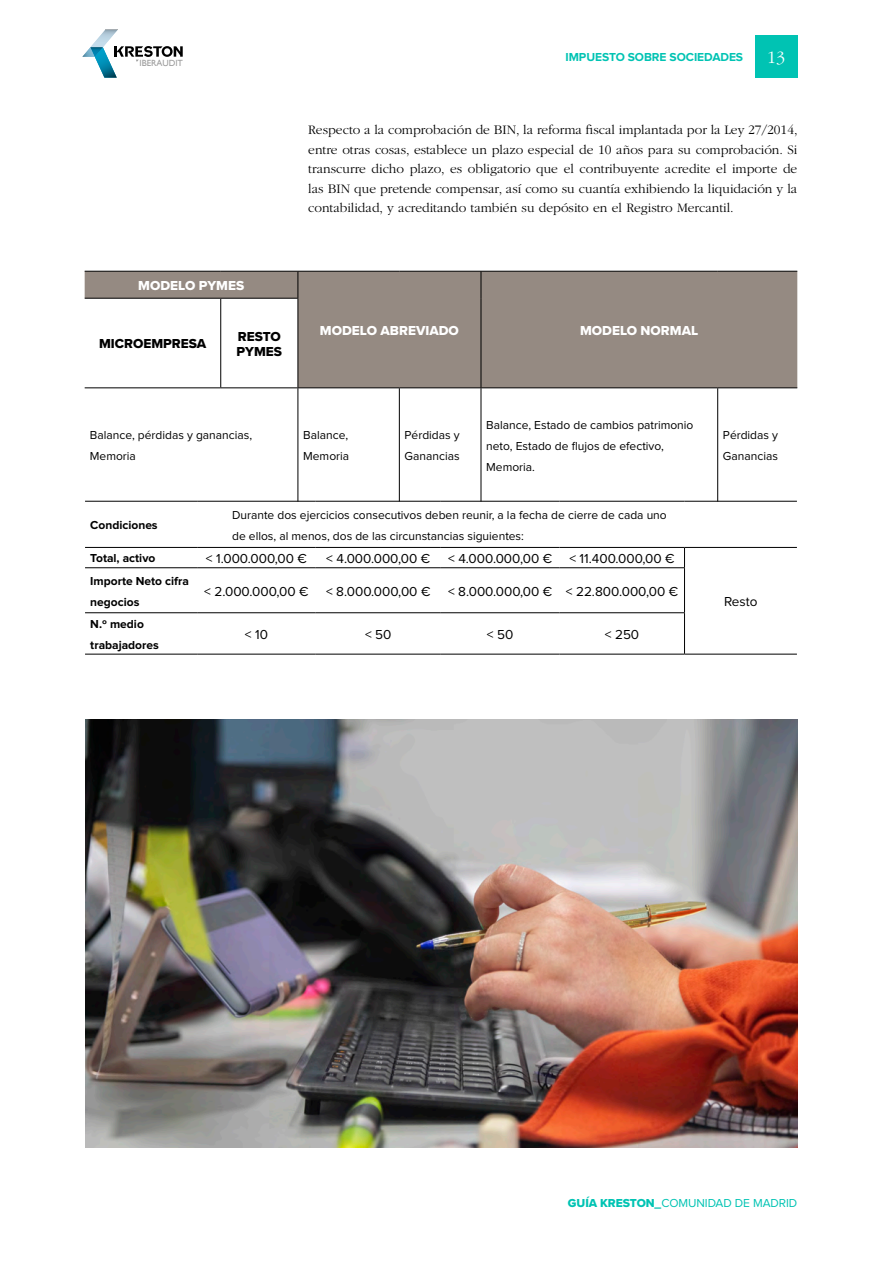
<style>
.page{position:relative;width:893px;height:1263px;background:#fff}
.page>*{position:absolute;margin:0;border:0;box-sizing:border-box;transform-origin:0 0}
.t1{font:300 18px "ITC Garamond Std";color:#fff}
.t2{font:300 13.5px/19.5px "ITC Garamond Std";color:#000;text-align:justify}
.t3{font:13.5px "Proxima Nova";color:#000}
.t4{font:13.5px "Proxima Nova Extrabld";color:#fff}
.t5{font:13.5px/14.4px "Proxima Nova Extrabld";color:#000}
.t6{font:12px/21px "Proxima Nova";color:#000}
.t7{font:700 12px/21px "Proxima Nova";color:#000}
.t8{font:12px "Proxima Nova";letter-spacing:-.005em;color:#00c3b3}
.t9{font:700 12px "Proxima Nova";letter-spacing:-.005em;color:#00c3b3}
.t10{font:9px "Gill Sans";color:#9c9c9c}
.s1{font-family:"Proxima Nova Extrabld"}
</style>
<div class="page">
<div style="left:755px;top:35px;width:42px;height:43px;background:#00c3b3"></div>
<svg style="left:82px;top:30px;width:101px;height:48px"></svg>
<hr style="left:684px;top:501px;width:113px;height:1px;background:#000">
<hr style="left:85px;top:501px;width:112px;height:1px;background:#000">
<hr style="left:197px;top:501px;width:119px;height:1px;background:#000">
<hr style="left:316px;top:501px;width:125px;height:1px;background:#000">
<hr style="left:441px;top:501px;width:118px;height:1px;background:#000">
<hr style="left:559px;top:501px;width:125px;height:1px;background:#000">
<svg style="left:684px;top:548px;width:1px;height:19px"></svg>
<hr style="left:684px;top:568px;width:1px;height:44px;background:#000">
<hr style="left:85px;top:547px;width:112px;height:1px;background:#000">
<hr style="left:197px;top:547px;width:119px;height:1px;background:#000">
<hr style="left:316px;top:547px;width:125px;height:1px;background:#000">
<hr style="left:441px;top:547px;width:118px;height:1px;background:#000">
<hr style="left:559px;top:547px;width:125px;height:1px;background:#000">
<hr style="left:684px;top:547px;width:113px;height:1px;background:#000">
<hr style="left:85px;top:567px;width:112px;height:1px;background:#000">
<hr style="left:197px;top:567px;width:119px;height:1px;background:#000">
<hr style="left:316px;top:567px;width:125px;height:1px;background:#000">
<hr style="left:441px;top:567px;width:118px;height:1px;background:#000">
<hr style="left:559px;top:567px;width:126px;height:1px;background:#000">
<hr style="left:85px;top:612px;width:112px;height:1px;background:#000">
<hr style="left:197px;top:612px;width:119px;height:1px;background:#000">
<hr style="left:316px;top:612px;width:125px;height:1px;background:#000">
<hr style="left:441px;top:612px;width:118px;height:1px;background:#000">
<hr style="left:559px;top:612px;width:126px;height:1px;background:#000">
<hr style="left:85px;top:654px;width:112px;height:1px;background:#000">
<hr style="left:197px;top:654px;width:119px;height:1px;background:#000">
<hr style="left:316px;top:654px;width:125px;height:1px;background:#000">
<hr style="left:441px;top:654px;width:118px;height:1px;background:#000">
<hr style="left:559px;top:654px;width:125px;height:1px;background:#000">
<hr style="left:684px;top:654px;width:113px;height:1px;background:#000">
<hr style="left:684px;top:613px;width:1px;height:41px;background:#000">
<svg style="left:85px;top:272px;width:712px;height:115px;fill:#958a82"></svg>
<hr style="left:85px;top:298px;width:136px;height:1px;background:#000">
<hr style="left:221px;top:298px;width:77px;height:1px;background:#000">
<hr style="left:85px;top:271px;width:136px;height:1px;background:#000">
<hr style="left:221px;top:271px;width:77px;height:1px;background:#000">
<hr style="left:298px;top:271px;width:101px;height:1px;background:#000">
<hr style="left:399px;top:271px;width:82px;height:1px;background:#000">
<hr style="left:481px;top:271px;width:237px;height:1px;background:#000">
<hr style="left:718px;top:271px;width:79px;height:1px;background:#000">
<svg style="left:298px;top:272px;width:1px;height:26px"></svg>
<svg style="left:481px;top:272px;width:1px;height:26px"></svg>
<hr style="left:481px;top:298px;width:1px;height:89px;background:#000">
<hr style="left:220px;top:299px;width:1px;height:88px;background:#000">
<hr style="left:298px;top:299px;width:1px;height:88px;background:#000">
<hr style="left:298px;top:387px;width:101px;height:1px;background:#000">
<hr style="left:399px;top:387px;width:82px;height:1px;background:#000">
<hr style="left:481px;top:387px;width:237px;height:1px;background:#000">
<hr style="left:718px;top:387px;width:79px;height:1px;background:#000">
<hr style="left:85px;top:387px;width:136px;height:1px;background:#000">
<hr style="left:221px;top:387px;width:77px;height:1px;background:#000">
<hr style="left:298px;top:388px;width:1px;height:113px;background:#000">
<hr style="left:399px;top:388px;width:1px;height:113px;background:#000">
<hr style="left:481px;top:388px;width:1px;height:113px;background:#000">
<hr style="left:717px;top:388px;width:1px;height:113px;background:#000">
<img style="left:85px;top:719px;width:712px;height:428px">
<p class="t10" style="left:139px;top:57px;width:45px">IBERAUDIT</p>
<p class="t4" style="left:138px;top:275px;width:107px">MODELO PYMES</p>
<p class="t5" style="left:99px;top:336px;width:109px">MICROEMPRESA</p>
<p class="t5" style="left:237px;top:329px;width:47px">RESTO<br>PYMES</p>
<p class="t9" style="left:565px;top:52px;width:179px">IMPUESTO SOBRE SOCIEDADES</p>
<h1 class="t1" style="left:767px;top:48px;width:19px">13</h1>
<p class="t2" style="left:308px;top:120px;width:491px">Respecto a la comprobación de BIN, la reforma fiscal implantada por la Ley 27/2014, entre otras cosas, establece un plazo especial de 10 años para su comprobación. Si transcurre dicho plazo, es obligatorio que el contribuyente acredite el importe de las BIN que pretende compensar, así como su cuantía exhibiendo la liquidación y la contabilidad, y acreditando también su depósito en el Registro Mercantil.</p>
<p class="t4" style="left:320px;top:320px;width:140px">MODELO ABREVIADO</p>
<p class="t4" style="left:580px;top:320px;width:120px">MODELO NORMAL</p>
<p class="t6" style="left:90px;top:425px;width:164px">Balance, pérdidas y ganancias,<br>Memoria</p>
<p class="t6" style="left:303px;top:425px;width:48px">Balance,<br>Memoria</p>
<p class="t6" style="left:405px;top:425px;width:57px">Pérdidas y<br>Ganancias</p>
<p class="t6" style="left:486px;top:415px;width:209px">Balance, Estado de cambios patrimonio neto, Estado de flujos de efectivo,<br>Memoria.</p>
<p class="t6" style="left:723px;top:425px;width:57px">Pérdidas y<br>Ganancias</p>
<p class="t7" style="left:90px;top:515px;width:69px">Condiciones</p>
<p class="t6" style="left:232px;top:505px;width:436px">Durante dos ejercicios consecutivos deben reunir, a la fecha de cierre de cada uno de ellos, al menos, dos de las circunstancias siguientes:</p>
<p class="t7" style="left:90px;top:548px;width:67px">Total, activo</p>
<p class="t3" style="left:206px;top:552px;width:103px">&lt; 1.000.000,00 €</p>
<p class="t3" style="left:326px;top:552px;width:105px">&lt; 4.000.000,00 €</p>
<p class="t3" style="left:448px;top:552px;width:105px">&lt; 4.000.000,00 €</p>
<p class="t3" style="left:569px;top:552px;width:107px">&lt; 11.400.000,00 €</p>
<p class="t7" style="left:90px;top:570px;width:100px">Importe Neto cifra negocios</p>
<p class="t3" style="left:204px;top:585px;width:106px">&lt; 2.000.000,00 €</p>
<p class="t3" style="left:326px;top:585px;width:106px">&lt; 8.000.000,00 €</p>
<p class="t3" style="left:448px;top:585px;width:232px">&lt; 8.000.000,00 € &lt; 22.800.000,00 €</p>
<p class="t7" style="left:90px;top:614px;width:70px">N.º medio trabajadores</p>
<p class="t3" style="left:245px;top:628px;width:25px">&lt; 10</p>
<p class="t3" style="left:365px;top:628px;width:28px">&lt; 50</p>
<p class="t3" style="left:487px;top:628px;width:28px">&lt; 50</p>
<p class="t3" style="left:605px;top:628px;width:36px">&lt; 250</p>
<p class="t3" style="left:724px;top:595px;width:35px">Resto</p>
<p class="t8" style="left:568px;top:1197px;width:231px"><span class="s1">GUÍA KRESTON_</span>COMUNIDAD DE MADRID</p>
</div>
